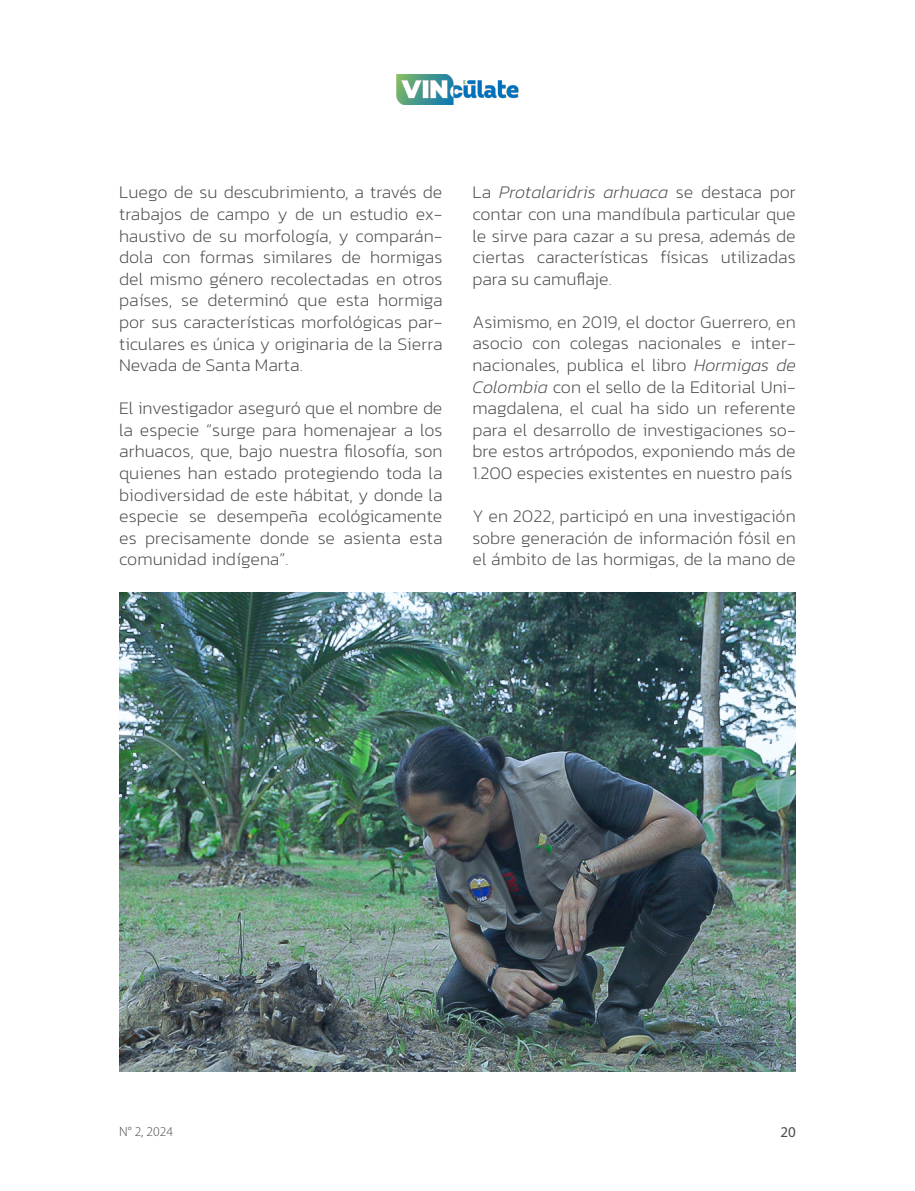
<style>
.page{position:relative;width:915px;height:1191px;background:#fff}
.page>*{position:absolute;margin:0;border:0;box-sizing:border-box;transform-origin:0 0}
.t1{font:200 18px/21.6px "Kanit";color:#4c4c4c;text-align:justify}
.t2{font:15px "Myriad Pro";color:#4c4c4c}
.t3{font:300 13.5px "Myriad Pro";color:#4c4c4c}
.s1{font-style:italic}
</style>
<div class="page">
<img style="left:396px;top:74px;width:122px;height:31px">
<img style="left:119px;top:593px;width:676px;height:478px">
<p class="t1" style="left:119px;top:182px;width:325px">Luego de su descubrimiento, a través de trabajos de campo y de un estudio ex&shy;haustivo de su morfología, y comparán&shy;dola con formas similares de hormigas del mismo género recolectadas en otros países, se determinó que esta hormiga por sus características morfológicas par&shy;ticulares es única y originaria de la Sierra Nevada de Santa Marta.</p>
<p class="t1" style="left:119px;top:397px;width:325px">El investigador aseguró que el nombre de la especie “surge para homenajear a los arhuacos, que, bajo nuestra filosofía, son quienes han estado protegiendo toda la biodiversidad de este hábitat, y donde la especie se desempeña ecológicamente es precisamente donde se asienta esta comunidad indígena”.</p>
<p class="t1" style="left:472px;top:182px;width:325px">La <span class="s1">Protalaridris arhuaca</span> se destaca por contar con una mandíbula particular que le sirve para cazar a su presa, además de ciertas características físicas utilizadas para su camuflaje.</p>
<p class="t1" style="left:472px;top:311px;width:325px">Asimismo, en 2019, el doctor Guerrero, en asocio con colegas nacionales e inter&shy;nacionales, publica el libro <span class="s1">Hormigas de Colombia</span> con el sello de la Editorial Uni&shy;magdalena, el cual ha sido un referente para el desarrollo de investigaciones so&shy;bre estos artrópodos, exponiendo más de 1.200 especies existentes en nuestro país</p>
<p class="t1" style="left:472px;top:505px;width:325px">Y en 2022, participó en una investigación sobre generación de información fósil en el ámbito de las hormigas, de la mano de</p>
<p class="t3" style="left:119px;top:1123px;width:55px">N° 2, 2024</p>
<p class="t2" style="left:780px;top:1122px;width:17px">20</p>
</div>
